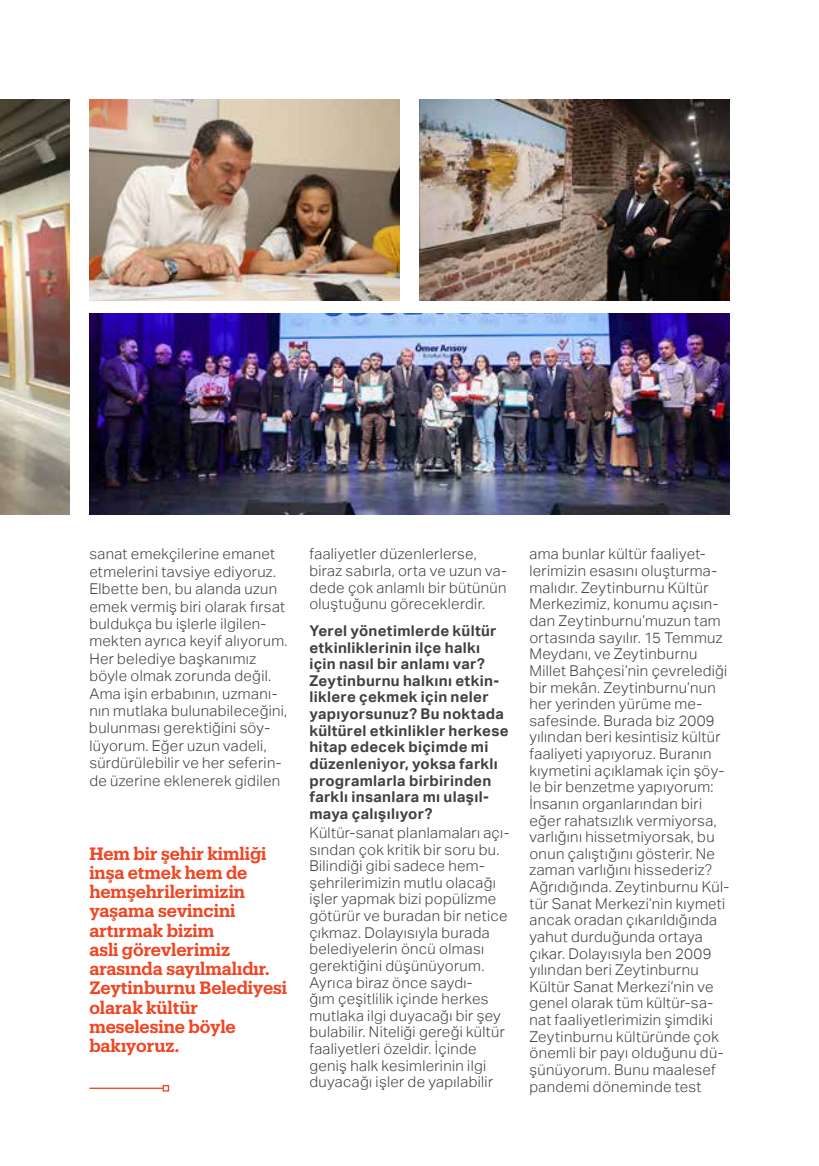
<style>
.page{position:relative;width:819px;height:1166px;background:#fff}
.page>*{position:absolute;margin:0;border:0;box-sizing:border-box;transform-origin:0 0}
.t1{font:600 17.5px/19.2px "Produkt";color:#ef4623}
.t2{font:300 14.88px/16.6px "Aktiv Grotesk";letter-spacing:.025em;color:#414042}
.t3{font:700 14.88px/16.6px "Aktiv Grotesk";letter-spacing:.02em;color:#414042}
</style>
<div class="page">
<hr style="left:89px;top:1087px;width:74px;height:2px;background:#ef4623">
<div style="left:162px;top:1085px;width:7px;height:6px;border:1px solid #ef4623"></div>
<img style="left:0;top:99px;width:69px;height:415px">
<img style="left:419px;top:99px;width:310px;height:201px">
<img style="left:89px;top:99px;width:310px;height:201px">
<img style="left:89px;top:313px;width:640px;height:201px">
<p class="t2" style="left:89px;top:546px;width:200px;line-height:17.3px">sanat emekçilerine emanet etmelerini tavsiye ediyoruz.<br>Elbette ben, bu alanda uzun emek vermiş biri olarak fırsat buldukça bu işlerle ilgilen&shy;mekten ayrıca keyif alıyorum.<br>Her belediye başkanımız böyle olmak zorunda değil.<br>Ama işin erbabının, uzmanı&shy;nın mutlaka bulunabileceğini, bulunması gerektiğini söy&shy;lüyorum. Eğer uzun vadeli, sürdürülebilir ve her seferin&shy;de üzerine eklenerek gidilen</p>
<p class="t2" style="left:309px;top:546px;width:199px">faaliyetler düzenlerlerse, biraz sabırla, orta ve uzun va&shy;dede çok anlamlı bir bütünün oluştuğunu göreceklerdir.</p>
<p class="t3" style="left:309px;top:622px;width:201px">Yerel yönetimlerde kültür etkinliklerinin ilçe halkı için nasıl bir anlamı var?<br>Zeytinburnu halkını etkin&shy;liklere çekmek için neler yapıyorsunuz? Bu noktada kültürel etkinlikler herkese hitap edecek biçimde mi düzenleniyor, yoksa farklı programlarla birbirinden farklı insanlara mı ulaşıl&shy;maya çalışılıyor?</p>
<p class="t2" style="left:309px;top:824px;width:202px">Kültür-sanat planlamaları açı&shy;sından çok kritik bir soru bu.<br>Bilindiği gibi sadece hem&shy;şehrilerimizin mutlu olacağı işler yapmak bizi popülizme götürür ve buradan bir netice çıkmaz. Dolayısıyla burada belediyelerin öncü olması gerektiğini düşünüyorum.<br>Ayrıca biraz önce saydı-<br>ğım çeşitlilik içinde herkes mutlaka ilgi duyacağı bir şey bulabilir. Niteliği gereği kültür faaliyetleri özeldir. İçinde geniş halk kesimlerinin ilgi duyacağı işler de yapılabilir</p>
<p class="t1" style="left:89px;top:842px;width:199px">Hem bir şehir kimliği inşa etmek hem de hemşehrilerimizin yaşama sevincini artırmak bizim<br>asli görevlerimiz arasında sayılmalıdır.<br>Zeytinburnu Belediyesi olarak kültür meselesine böyle bakıyoruz.</p>
<p class="t2" style="left:529px;top:546px;width:201px">ama bunlar kültür faaliyet&shy;lerimizin esasını oluşturma&shy;malıdır. Zeytinburnu Kültür<br>Merkezimiz, konumu açısın&shy;dan Zeytinburnu’muzun tam ortasında sayılır. 15 Temmuz<br>Meydanı, ve Zeytinburnu<br>Millet Bahçesi’nin çevrelediği bir mekân. Zeytinburnu’nun her yerinden yürüme me&shy;safesinde. Burada biz 2009 yılından beri kesintisiz kültür faaliyeti yapıyoruz. Buranın kıymetini açıklamak için şöy&shy;le bir benzetme yapıyorum:<br>İnsanın organlarından biri eğer rahatsızlık vermiyorsa, varlığını hissetmiyorsak, bu onun çalıştığını gösterir. Ne zaman varlığını hissederiz?<br>Ağrıdığında. Zeytinburnu Kül&shy;tür Sanat Merkezi’nin kıymeti ancak oradan çıkarıldığında yahut durduğunda ortaya çıkar. Dolayısıyla ben 2009 yılından beri Zeytinburnu<br>Kültür Sanat Merkezi’nin ve genel olarak tüm kültür-sa&shy;nat faaliyetlerimizin şimdiki<br>Zeytinburnu kültüründe çok önemli bir payı olduğunu dü&shy;şünüyorum. Bunu maalesef pandemi döneminde test</p>
</div>
